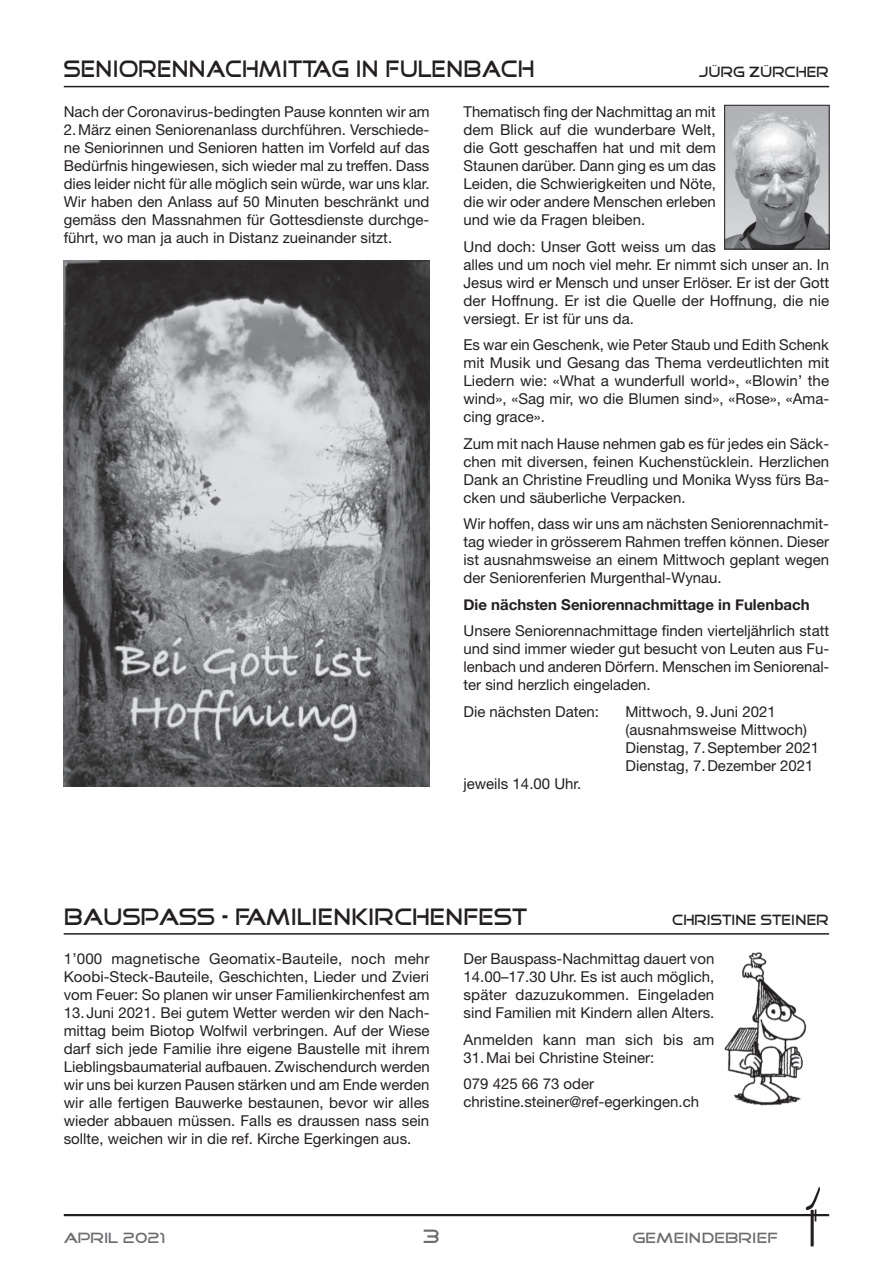
<style>
.page{position:relative;width:893px;height:1263px;background:#fff}
.page>*{position:absolute;margin:0;border:0;box-sizing:border-box;transform-origin:0 0}
.t1{font:24px "Good Times";color:#231f20;scale:.85 1}
.t2{font:24px "Good Times";color:#231f20;scale:.9 1}
.t3{font:19.5px "Good Times";color:#6c6d70}
.t4{font:15px/18px "Helvetica Neue";color:#231f20;text-align:justify}
.t5{font:700 15px "Helvetica Neue";color:#231f20}
.t6{font:15px "Good Times";color:#231f20;scale:.9 1}
.t7{font:15px "Good Times";color:#6c6d70}
</style>
<div class="page">
<hr style="left:64px;top:86px;width:765px;height:1px;background:#231f20">
<img style="left:64px;top:260px;width:365px;height:527px">
<img style="left:726px;top:107px;width:101px;height:140px">
<div style="left:724px;top:105px;width:105px;height:144px;border:1px solid #231f20"></div>
<hr style="left:64px;top:933px;width:765px;height:2px;background:#231f20">
<img style="left:724px;top:952px;width:83px;height:154px">
<hr style="left:64px;top:1214px;width:765px;height:2px;background:#231f20">
<img style="left:802px;top:1186px;width:26px;height:60px">
<h1 class="t1" style="left:64px;top:58px;width:555px">SENIORENNACHMITTAG IN FULENBACH</h1>
<p class="t6" style="left:699px;top:65px;width:146px">JÜRG ZÜRCHER</p>
<p class="t4" style="left:64px;top:102px;width:367px">Nach der Coronavirus-bedingten Pause konnten wir am 2.März einen Seniorenanlass durchführen. Verschiede&shy;ne Seniorinnen und Senioren hatten im Vorfeld auf das Bedürfnis hingewiesen, sich wieder mal zu treffen. Dass dies leider nicht für alle möglich sein würde, war uns klar.<br>Wir haben den Anlass auf 50 Minuten beschränkt und gemäss den Massnahmen für Gottesdienste durchge&shy;führt, wo man ja auch in Distanz zueinander sitzt.</p>
<p class="t4" style="left:463px;top:102px;width:254px">Thematisch fing der Nachmittag an mit dem Blick auf die wunderbare Welt, die Gott geschaffen hat und mit dem Staunen darüber. Dann ging es um das Leiden, die Schwierigkeiten und Nöte, die wir oder andere Menschen erleben und wie da Fragen bleiben.</p>
<p class="t4" style="left:463px;top:237px;width:367px;text-align:left">Und doch: Unser Gott weiss um das<br>alles und um noch viel mehr. Er nimmt sich unser an. In Jesus wird er Mensch und unser Erlöser. Er ist der Gott der Hoffnung. Er ist die Quelle der Hoffnung, die nie versiegt. Er ist für uns da.</p>
<p class="t4" style="left:463px;top:335px;width:367px">Es war ein Geschenk, wie Peter Staub und Edith Schenk mit Musik und Gesang das Thema verdeutlichten mit Liedern wie: «What a wunderfull world», «Blowin’ the wind», «Sag mir, wo die Blumen sind», «Rose», «Ama&shy;cing grace».</p>
<p class="t4" style="left:463px;top:434px;width:367px">Zum mit nach Hause nehmen gab es für jedes ein Säck&shy;chen mit diversen, feinen Kuchenstücklein. Herzlichen Dank an Christine Freudling und Monika Wyss fürs Ba&shy;cken und säuberliche Verpacken.</p>
<p class="t4" style="left:463px;top:515px;width:367px">Wir hoffen, dass wir uns am nächsten Seniorennachmit&shy;tag wieder in grösserem Rahmen treffen können. Dieser ist ausnahmsweise an einem Mittwoch geplant wegen der Seniorenferien Murgenthal-Wynau.</p>
<p class="t5" style="left:463px;top:592px;width:348px">Die nächsten Seniorennachmittage in Fulenbach</p>
<p class="t4" style="left:463px;top:622px;width:367px">Unsere Seniorennachmittage finden vierteljährlich statt und sind immer wieder gut besucht von Leuten aus Fu&shy;lenbach und anderen Dörfern. Menschen im Seniorenal&shy;ter sind herzlich eingeladen.</p>
<p class="t4" style="left:463px;top:702px;width:137px">Die nächsten Daten:</p>
<p class="t4" style="left:625px;top:702px;width:195px;text-align:left">Mittwoch, 9.Juni 2021 (ausnahmsweise Mittwoch)<br>Dienstag, 7.September 2021<br>Dienstag, 7.Dezember 2021</p>
<p class="t4" style="left:463px;top:774px;width:119px">jeweils 14.00 Uhr.</p>
<h1 class="t2" style="left:64px;top:905px;width:517px">BAUSPASS – FAMILIENKIRCHENFEST</h1>
<p class="t6" style="left:672px;top:912px;width:175px">CHRISTINE STEINER</p>
<p class="t4" style="left:64px;top:949px;width:367px">1’000 magnetische Geomatix-Bauteile, noch mehr Koobi-Steck-Bauteile, Geschichten, Lieder und Zvieri vom Feuer: So planen wir unser Familienkirchenfest am 13.Juni 2021. Bei gutem Wetter werden wir den Nach&shy;mittag beim Biotop Wolfwil verbringen. Auf der Wiese darf sich jede Familie ihre eigene Baustelle mit ihrem Lieblingsbaumaterial aufbauen. Zwischendurch werden wir uns bei kurzen Pausen stärken und am Ende werden wir alle fertigen Bauwerke bestaunen, bevor wir alles wieder abbauen müssen. Falls es draussen nass sein sollte, weichen wir in die ref. Kirche Egerkingen aus.</p>
<p class="t4" style="left:463px;top:949px;width:252px">Der Bauspass-Nachmittag dauert von 14.00–17.30 Uhr. Es ist auch möglich, später dazuzukommen. Eingeladen sind Familien mit Kindern allen Alters.</p>
<p class="t4" style="left:463px;top:1030px;width:252px">Anmelden kann man sich bis am<br>31.Mai bei Christine Steiner:</p>
<p class="t4" style="left:463px;top:1074px;width:237px">079 425 66 73 oder christine.steiner@ref-egerkingen.ch</p>
<p class="t7" style="left:64px;top:1231px;width:103px">APRIL 2021</p>
<h2 class="t3" style="left:422px;top:1227px;width:19px">3</h2>
<p class="t7" style="left:633px;top:1231px;width:147px">GEMEINDEBRIEF</p>
</div>
